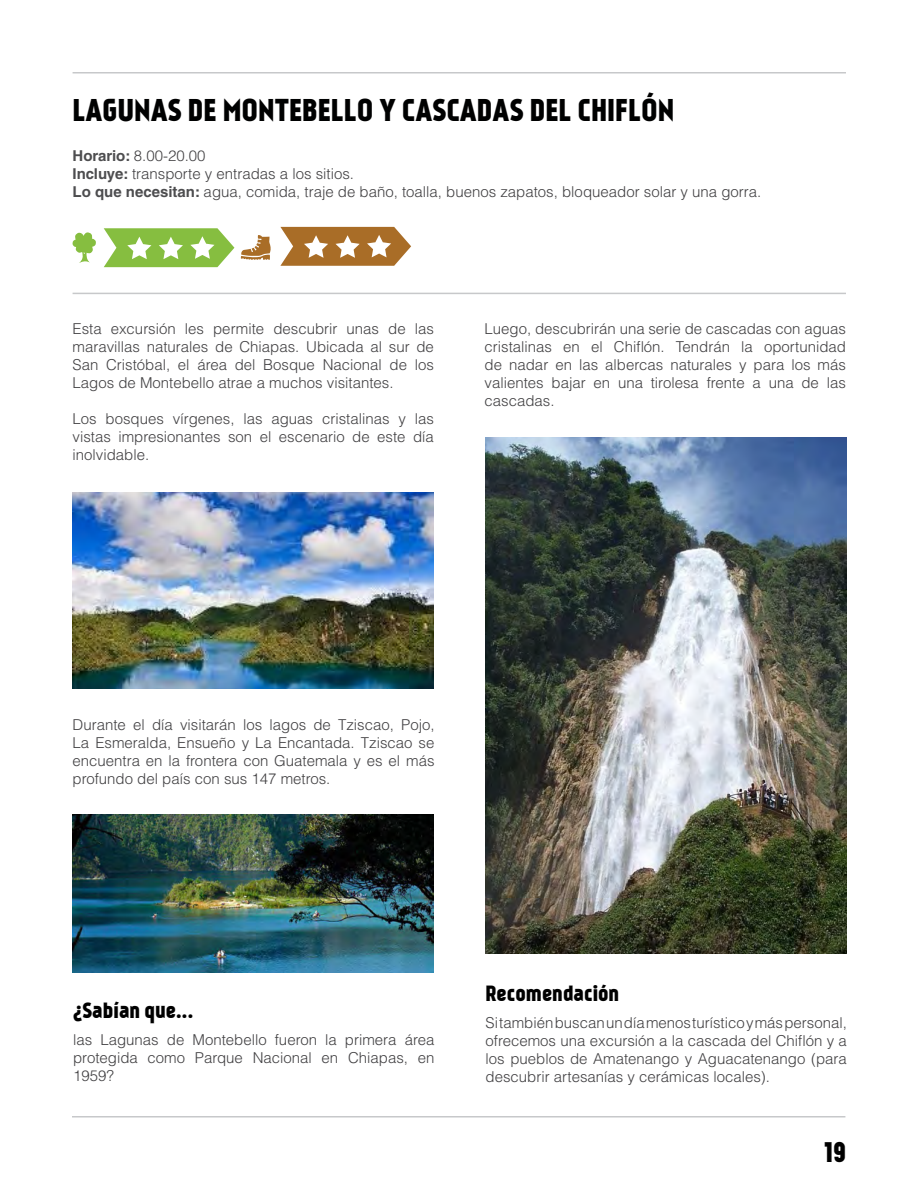
<style>
.page{position:relative;width:918px;height:1188px;background:#fff}
.page>*{position:absolute;margin:0;border:0;box-sizing:border-box;transform-origin:0 0}
.t1{font:30px "Kankin";color:#000101}
.t2{font:27px "Kankin";color:#000}
.t3{font:21px "Kankin";color:#000}
.t4{font:300 15px/18px "Helvetica LT Std";color:#414042;text-align:justify}
.s1{font-weight:700;color:#4d4d4f}
</style>
<div class="page">
<svg style="left:72px;top:232px;width:24px;height:31px"></svg>
<hr style="left:73px;top:72px;width:773px;height:2px;background:#c7c8ca">
<hr style="left:72px;top:1116px;width:773px;height:2px;background:#c7c8ca">
<hr style="left:73px;top:293px;width:773px;height:1px;background:#c7c8ca">
<svg style="left:241px;top:235px;width:30px;height:25px"></svg>
<svg style="left:104px;top:228px;width:130px;height:39px"></svg>
<svg style="left:280px;top:227px;width:131px;height:39px"></svg>
<img style="left:486px;top:437px;width:361px;height:517px">
<img style="left:72px;top:814px;width:362px;height:159px">
<img style="left:72px;top:493px;width:362px;height:196px">
<h1 class="t1" style="left:73px;top:91px;width:603px">LAGUNAS DE MONTEBELLO Y CASCADAS DEL CHIFLÓN</h1>
<p class="t4" style="left:73px;top:146px;width:690px;text-align:left"><span class="s1">Horario:</span> 8.00-20.00<br><span class="s1">Incluye:</span> transporte y entradas a los sitios.<br><span class="s1">Lo que necesitan:</span> agua, comida, traje de baño, toalla, buenos zapatos, bloqueador solar y una gorra.</p>
<p class="t4" style="left:73px;top:319px;width:363px">Esta excursión les permite descubrir unas de las maravillas naturales de Chiapas. Ubicada al sur de San Cristóbal, el área del Bosque Nacional de los Lagos de Montebello atrae a muchos visitantes.</p>
<p class="t4" style="left:73px;top:409px;width:363px">Los bosques vírgenes, las aguas cristalinas y las vistas impresionantes son el escenario de este día inolvidable.</p>
<p class="t4" style="left:485px;top:319px;width:363px">Luego, descubrirán una serie de cascadas con aguas cristalinas en el Chiflón. Tendrán la oportunidad de nadar en las albercas naturales y para los más valientes bajar en una tirolesa frente a una de las cascadas.</p>
<p class="t4" style="left:73px;top:715px;width:363px">Durante el día visitarán los lagos de Tziscao, Pojo, La Esmeralda, Ensueño y La Encantada. Tziscao se encuentra en la frontera con Guatemala y es el más profundo del país con sus 147 metros.</p>
<h3 class="t3" style="left:73px;top:998px;width:122px">¿Sabían que...</h3>
<p class="t4" style="left:73px;top:1031px;width:363px">las Lagunas de Montebello fueron la primera área protegida como Parque Nacional en Chiapas, en 1959?</p>
<h3 class="t3" style="left:486px;top:980px;width:135px">Recomendación</h3>
<p class="t4" style="left:486px;top:1013px;width:363px">Si también buscan un día menos turístico y más personal, ofrecemos una excursión a la cascada del Chiflón y a los pueblos de Amatenango y Aguacatenango (para descubrir artesanías y cerámicas locales).</p>
<h2 class="t2" style="left:824px;top:1135px;width:23px">19</h2>
</div>
